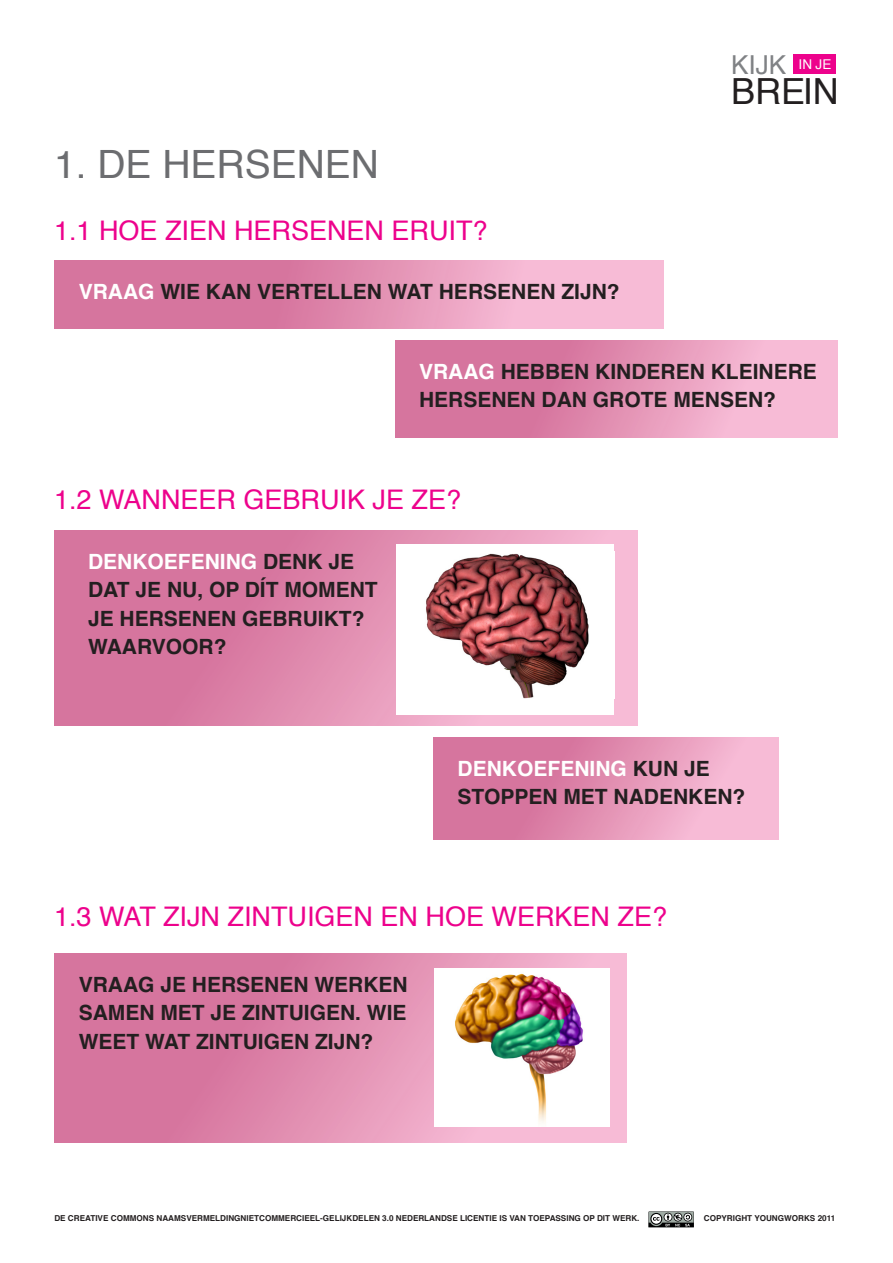
<style>
.page{position:relative;width:893px;height:1263px;background:#fff}
.page>*{position:absolute;margin:0;border:0;box-sizing:border-box;transform-origin:0 0}
.Headline{font:39px "Helvetica";color:#6c6d70}
.t1{font:36px "Helvetica";color:#231f20}
.Subkop{font:27px "Helvetica";color:#ed028c}
.t2{font:26.1px "Helvetica";color:#808285}
.VRAAG{font:700 21px/28.5px "Helvetica";color:#231f20}
.t3{font:13.5px "Helvetica";color:#fff}
.VRAAG-2{font:700 8.1px "Helvetica";color:#231f20}
.s1{color:#fff}
</style>
<div class="page">
<svg style="left:648px;top:1211px;width:46px;height:16px"></svg>
<div style="left:793px;top:54px;width:43px;height:20px;background:#ed028c"></div>
<svg style="left:55px;top:260px;width:608px;height:68px;background:#e392b5"></svg>
<svg style="left:395px;top:340px;width:443px;height:97px;background:#e392b5"></svg>
<svg style="left:54px;top:530px;width:584px;height:196px;background:#dd85aa"></svg>
<div style="left:397px;top:544px;width:217px;height:171px;background:#fff"></div>
<img style="left:426px;top:553px;width:163px;height:146px">
<svg style="left:434px;top:737px;width:345px;height:103px;background:#e392b5"></svg>
<svg style="left:55px;top:953px;width:571px;height:189px;background:#de87ac"></svg>
<img style="left:435px;top:968px;width:174px;height:159px">
<p class="Headline" style="left:54px;top:134px;width:327px">1. DE HERSENEN</p>
<p class="Subkop" style="left:54px;top:209px;width:435px">1.1 HOE ZIEN HERSENEN ERUIT?</p>
<p class="VRAAG" style="left:79px;top:277px;width:542px"><span class="s1">VRAAG</span> WIE KAN VERTELLEN WAT HERSENEN ZIJN?</p>
<p class="t2" style="left:731px;top:44px;width:57px">KIJK</p>
<p class="t1" style="left:731px;top:64px;width:109px">BREIN</p>
<p class="t3" style="left:799px;top:54px;width:34px">IN JE</p>
<p class="VRAAG" style="left:419px;top:357px;width:399px"><span class="s1">VRAAG</span> HEBBEN KINDEREN KLEINERE<br>HERSENEN DAN GROTE MENSEN?</p>
<p class="Subkop" style="left:54px;top:479px;width:409px">1.2 WANNEER GEBRUIK JE ZE?</p>
<p class="VRAAG" style="left:88px;top:547px;width:291px"><span class="s1">DENKOEFENING</span> DENK JE<br>DAT JE NU, OP DÍT MOMENT<br>JE HERSENEN GEBRUIKT?<br>WAARVOOR?</p>
<p class="VRAAG" style="left:458px;top:754px;width:289px"><span class="s1">DENKOEFENING</span> KUN JE<br>STOPPEN MET NADENKEN?</p>
<p class="Subkop" style="left:54px;top:896px;width:615px">1.3 WAT ZIJN ZINTUIGEN EN HOE WERKEN ZE?</p>
<p class="VRAAG" style="left:79px;top:970px;width:331px;text-align:justify">VRAAG JE HERSENEN WERKEN SAMEN MET JE ZINTUIGEN. WIE WEET WAT ZINTUIGEN ZIJN?</p>
<p class="VRAAG-2" style="left:54px;top:1212px;width:587px">DE CREATIVE COMMONS NAAMSVERMELDINGNIETCOMMERCIEEL-GELIJKDELEN 3.0 NEDERLANDSE LICENTIE IS VAN TOEPASSING OP DIT WERK.</p>
<p class="VRAAG-2" style="left:704px;top:1212px;width:133px">COPYRIGHT YOUNGWORKS 2011</p>
</div>
